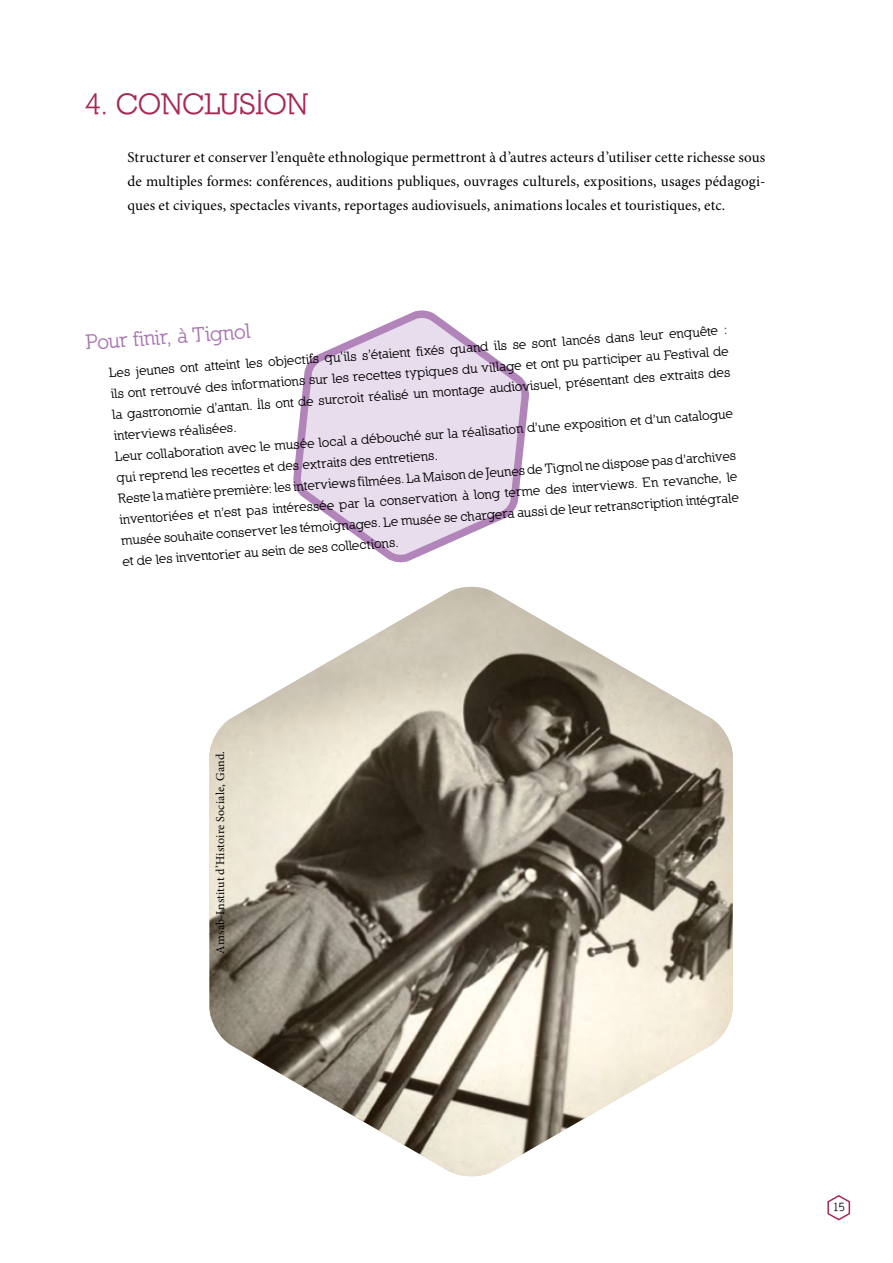
<style>
.page{position:relative;width:893px;height:1263px;background:#fff}
.page>*{position:absolute;margin:0;border:0;box-sizing:border-box;transform-origin:0 0}
.Body{font:700 30px "Nilland";letter-spacing:-.01em;color:#a62951}
.Titre_Encadré{font:700 21px "Nilland";color:#a875b1}
.Body-2{font:15px "Minion Pro";letter-spacing:.005em;color:#000}
.Body_encadré{font:700 13.5px/21px "Nilland";color:#000;text-align:justify}
.Body-3{font:12px "Minion Pro";letter-spacing:.015em;color:#000}
.t1{font:700 12px "Nilland";color:#000}
</style>
<div class="page">
<svg style="left:827px;top:1195px;width:24px;height:26px"></svg>
<img style="left:209px;top:587px;width:524px;height:590px">
<svg style="left:293px;top:310px;width:236px;height:253px"></svg>
<p class="Body" style="left:85px;top:86px;width:224px">4. CONCLUSION</p>
<p class="Body-2" style="left:128px;top:148px;width:639px">Structurer et conserver ’l enquête ethnologique permettront ’dà autres acteurs ’d utiliser cette richesse sous</p>
<p class="Body-2" style="left:128px;top:196px;width:599px">ques et civiques, spectacles vivants, reportages audiovisuels, animations locales et touristiques, etc.</p>
<p class="Body-2" style="left:128px;top:172px;width:639px">de multiples formes: conférences, auditions publiques, ouvrages culturels, expositions, usages pédagogi-</p>
<p class="Titre_Encadré" style="left:85px;top:330px;width:166px;rotate:-4deg">Pour finir à, Tignol</p>
<p class="Body_encadré" style="left:109px;top:362px;width:621px;rotate:-4deg">Les jeunes ont atteint les objectifs qu’ils ’s étaient fixés quand ils se sont lancés dans leur enquête : ils ont retrouvé des informations sur les recettes typiques du village et ont pu participer au Festival de la gastronomie ’d antan. Ils ont de surcroit réalisé un montage audiovisuel, présentant des extraits des interviews réalisées.</p>
<p class="Body_encadré" style="left:114px;top:446px;width:621px;rotate:-4deg">Leur collaboration avec le musée local a débouché sur la réalisation ’d une exposition et ’d un catalogue qui reprend les recettes et des extraits des entretiens.</p>
<p class="Body_encadré" style="left:117px;top:488px;width:621px;rotate:-4deg">Reste la matière première: les interviews filmées. La Maison de Jeunes de Tignol ne dispose pas ’d archives inventoriées et ’n est pas intéressée par la conservation à long terme des interviews. En revanche, le musée souhaite conserver les témoignages. Le musée se chargera aussi de leur retranscription intégrale et de les inventorier au sein de ses collections.</p>
<p class="Body-3" style="left:213px;top:954px;width:204px;rotate:-90deg">Amsab-Institut ’d Histoire Sociale, Gand.</p>
<p class="t1" style="left:833px;top:1200px;width:14px">15</p>
</div>
